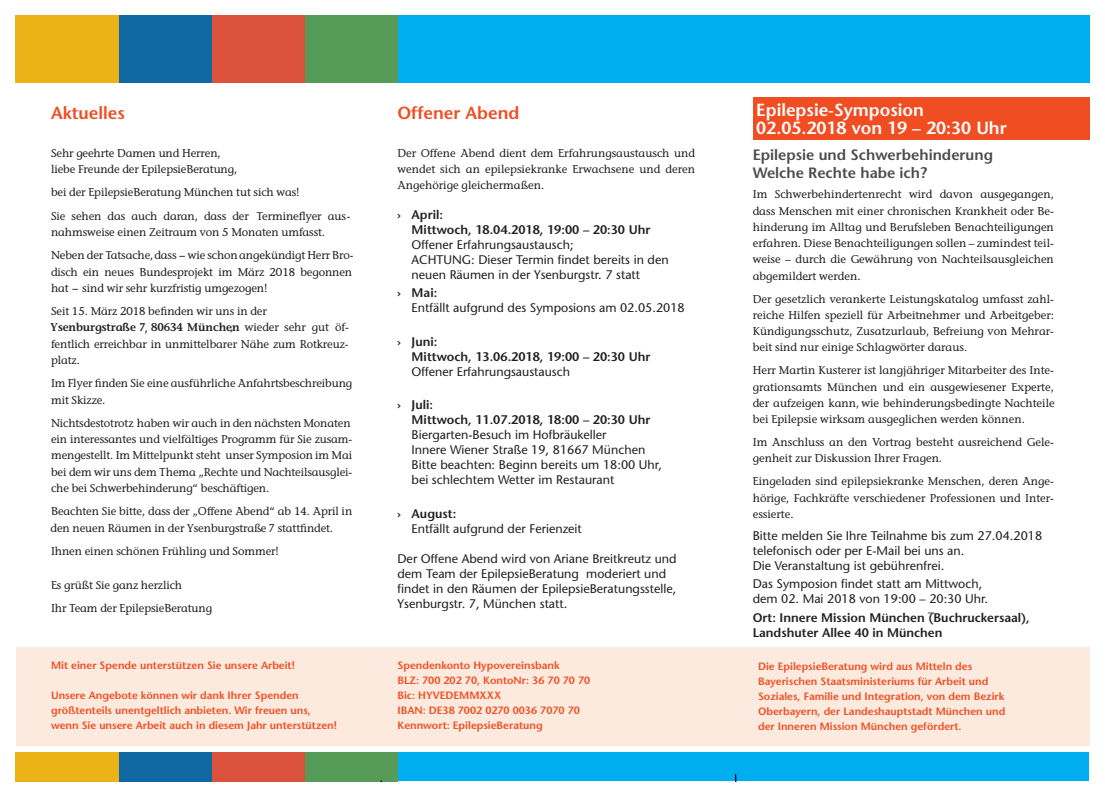
<style>
.page{position:relative;width:1105px;height:797px;background:#fff}
.page>*{position:absolute;margin:0;border:0;box-sizing:border-box;transform-origin:0 0}
.t1{font:600 17.5px/18.8px "Stone Sans";color:#fff}
.t2{font:600 17.5px "Stone Sans";color:#f04d22}
.t3{font:600 15px/18.8px "Stone Sans";color:#4b4c4d}
.t4{font:12.5px/15px "Stone Sans";color:#231f20}
.t5{font:600 12.5px/15px "Stone Sans";color:#231f20}
.t6{font:500 11.25px/16.2px "Stone Informal Std";letter-spacing:-.01em;color:#231f20}
.t7{font:11.25px/16.2px "Stone Informal";color:#231f20;text-align:justify}
.t8{font:600 11.25px "Stone Sans";color:#231f20}
.t9{font:600 10.62px/15px "Stone Sans";color:#f04d22}
.s1{font-family:"Stone Sans";font-weight:600}
.s2{font-weight:600}
</style>
<div class="page">
<div style="left:228px;top:752px;width:861px;height:28px;background:#00aeef"></div>
<div style="left:16px;top:752px;width:103px;height:29px;background:#ebb318"></div>
<div style="left:212px;top:752px;width:93px;height:29px;background:#da523b"></div>
<div style="left:119px;top:752px;width:93px;height:29px;background:#1068a2"></div>
<div style="left:305px;top:752px;width:92px;height:29px;background:#579b59"></div>
<svg style="left:734px;top:774px;width:4px;height:7px"></svg>
<div style="left:16px;top:16px;width:1073px;height:67px;background:#00aeef"></div>
<div style="left:212px;top:16px;width:93px;height:67px;background:#da523b"></div>
<div style="left:16px;top:16px;width:103px;height:67px;background:#ebb318"></div>
<div style="left:119px;top:16px;width:93px;height:67px;background:#1068a2"></div>
<div style="left:305px;top:16px;width:92px;height:67px;background:#579b59"></div>
<div style="left:16px;top:647px;width:1073px;height:99px;background:#fdeade"></div>
<div style="left:753px;top:97px;width:336px;height:43px;background:#f04d22"></div>
<h1 class="t2" style="left:51px;top:102px;width:75px">Aktuelles</h1>
<h1 class="t2" style="left:397px;top:102px;width:123px">Offener Abend</h1>
<p class="t6" style="left:397px;top:145px;width:299px;text-align:justify">Der Offene Abend dient dem Erfahrungsaustausch und wendet sich an epilepsiekranke Erwachsene und deren Angehörige gleichermaßen.</p>
<p class="t5" style="left:412px;top:207px;width:240px;text-indent:-14px">› April:<br>Mittwoch, 18.04.2018, 19:00 – 20:30 Uhr</p>
<p class="t4" style="left:412px;top:237px;width:259px">Offener Erfahrungsaustausch;<br>ACHTUNG: Dieser Termin findet bereits in den neuen Räumen in der Ysenburgstr. 7 statt</p>
<p class="t5" style="left:397px;top:285px;width:41px">› Mai:</p>
<p class="t4" style="left:412px;top:300px;width:275px">Entfällt aufgrund des Symposions am 02.05.2018</p>
<p class="t5" style="left:412px;top:334px;width:240px;text-indent:-14px">› Juni:<br>Mittwoch, 13.06.2018, 19:00 – 20:30 Uhr</p>
<p class="t4" style="left:412px;top:364px;width:160px">Offener Erfahrungsaustausch</p>
<p class="t5" style="left:412px;top:397px;width:240px;text-indent:-14px">› Juli:<br>Mittwoch, 11.07.2018, 18:00 – 20:30 Uhr</p>
<p class="t4" style="left:412px;top:427px;width:252px">Biergarten-Besuch im Hofbräukeller<br>Innere Wiener Straße 19, 81667 München Bitte beachten: Beginn bereits um 18:00 Uhr, bei schlechtem Wetter im Restaurant</p>
<p class="t5" style="left:397px;top:506px;width:60px">› August:</p>
<p class="t4" style="left:412px;top:521px;width:172px">Entfällt aufgrund der Ferienzeit</p>
<p class="t4" style="left:397px;top:551px;width:281px">Der Offene Abend wird von Ariane Breitkreutz und dem Team der EpilepsieBeratung moderiert und findet in den Räumen der EpilepsieBeratungsstelle, Ysenburgstr. 7, München statt.</p>
<p class="t6" style="left:51px;top:145px;width:188px">Sehr geehrte Damen und Herren, liebe Freunde der EpilepsieBeratung,</p>
<p class="t6" style="left:51px;top:181px;width:301px;line-height:23.4px">bei der EpilepsieBeratung München tut sich was!<br>Sie sehen das auch daran, dass der Termineflyer aus-</p>
<p class="t6" style="left:51px;top:220px;width:304px;line-height:23.4px">nahmsweise einen Zeitraum von 5 Monaten umfasst.<br>Neben der Tatsache,dass wie schonangekündigt Herr Bro-</p>
<p class="t6" style="left:51px;top:263px;width:303px">disch ein neues Bundesprojekt im März 2018 begonnen hat <span class="s1">–</span> sind wir sehr kurzfristig umgezogen!</p>
<p class="t6" style="left:51px;top:303px;width:300px">Seit 15. März 2018 befinden wir uns in der <span class="s2">Ysenburgstra</span><span class="s1">ß</span><span class="s2">e 7, 80634 München</span>, wieder sehr gut öf&shy;fentlich erreichbar in unmittelbarer Nähe zum Rotkreuz&shy;platz.</p>
<p class="t6" style="left:51px;top:375px;width:303px">Im Flyer finden Sie eine ausführliche Anfahrtsbeschreibung mit Skizze.</p>
<p class="t6" style="left:51px;top:415px;width:303px">Nichtsdestotrotz haben wir auch in den nächsten Monaten ein interessantes und vielfältiges Programm für Sie zusam&shy;mengestellt. Im Mittelpunkt steht unser Symposion im Mai bei dem wir uns dem Thema „Rechte und Nachteilsausglei&shy;che bei Schwerbehinderung“ beschäftigen.</p>
<p class="t6" style="left:51px;top:503px;width:303px">Beachten Sie bitte, dass der „Offene Abend“ ab 14. April in den neuen Räumen in der Ysenburgstra e 7 stattfindet.</p>
<p class="t6" style="left:51px;top:543px;width:229px">Ihnen einen schönen Frühling und Sommer!</p>
<p class="t6" style="left:51px;top:573px;width:163px;line-height:23.4px">Es grüßt Sie ganz herzlich<br>Ihr Team der EpilepsieBeratung</p>
<p class="t8" style="left:180px;top:249px;width:7px">–</p>
<p class="t6" style="left:254px;top:519px;width:9px">ß</p>
<p class="t9" style="left:51px;top:658px;width:245px">Mit einer Spende unterstützen Sie unsere Arbeit!</p>
<p class="t9" style="left:51px;top:688px;width:287px">Unsere Angebote können wir dank Ihrer Spenden größtenteils unentgeltlich anbieten. Wir freuen uns, wenn Sie unsere Arbeit auch in diesem Jahr unterstützen!</p>
<p class="t9" style="left:397px;top:658px;width:194px">Spendenkonto Hypovereinsbank<br>BLZ: 700 202 70, KontoNr: 36 70 70 70<br>Bic: HYVEDEMMXXX<br>IBAN: DE38 7002 0270 0036 7070 70<br>Kennwort: EpilepsieBeratung</p>
<h1 class="t1" style="left:756px;top:100px;width:252px">Epilepsie-Symposion<br>02.05.2018 von 19 – 20:30 Uhr</h1>
<h2 class="t3" style="left:753px;top:145px;width:242px">Epilepsie und Schwerbehinderung<br>Welche Rechte habe ich?</h2>
<p class="t7" style="left:753px;top:186px;width:303px">Im Schwerbehindertenrecht wird davon ausgegangen, dass Menschen mit einer chronischen Krankheit oder Be&shy;hinderung im Alltag und Berufsleben Benachteiligungen erfahren. Diese Benachteiligungen sollen – zumindest teil&shy;weise – durch die Gewährung von Nachteilsausgleichen abgemildert werden.</p>
<p class="t7" style="left:753px;top:290px;width:303px">Der gesetzlich verankerte Leistungskatalog umfasst zahl&shy;reiche Hilfen speziell für Arbeitnehmer und Arbeitgeber:<br>Kündigungsschutz, Zusatzurlaub, Befreiung von Mehrar&shy;beit sind nur einige Schlagwörter daraus.</p>
<p class="t7" style="left:753px;top:362px;width:304px">Herr Martin Kusterer ist langjähriger Mitarbeiter des Inte&shy;grationsamts München und ein ausgewiesener Experte, der aufzeigen kann, wie behinderungsbedingte Nachteile bei Epilepsie wirksam ausgeglichen werden können.</p>
<p class="t7" style="left:753px;top:434px;width:303px">Im Anschluss an den Vortrag besteht ausreichend Gele&shy;genheit zur Diskussion Ihrer Fragen.</p>
<p class="t7" style="left:753px;top:473px;width:303px">Eingeladen sind epilepsiekranke Menschen, deren Ange&shy;hörige, Fachkräfte verschiedener Professionen und Inter&shy;essierte.</p>
<p class="t4" style="left:753px;top:528px;width:291px">Bitte melden Sie Ihre Teilnahme bis zum 27.04.2018 telefonisch oder per E-Mail bei uns an.<br>Die Veranstaltung ist gebührenfrei.</p>
<p class="t4" style="left:753px;top:576px;width:237px">Das Symposion findet statt am Mittwoch, dem 02. Mai 2018 von 19:00 – 20:30 Uhr.</p>
<p class="t5" style="left:753px;top:610px;width:279px">Ort: Innere Mission München (Buchruckersaal),<br>Landshuter Allee 40 in München</p>
<p class="t7" style="left:804px;top:270px;width:7px">–</p>
<p class="t4" style="left:928px;top:604px;width:8px">–</p>
<p class="t9" style="left:758px;top:658px;width:249px">Die EpilepsieBeratung wird aus Mitteln des Bayerischen Staatsministeriums für Arbeit und Soziales, Familie und Integration, von dem Bezirk Oberbayern, der Landeshauptstadt München und der Inneren Mission München gefördert.</p>
</div>
